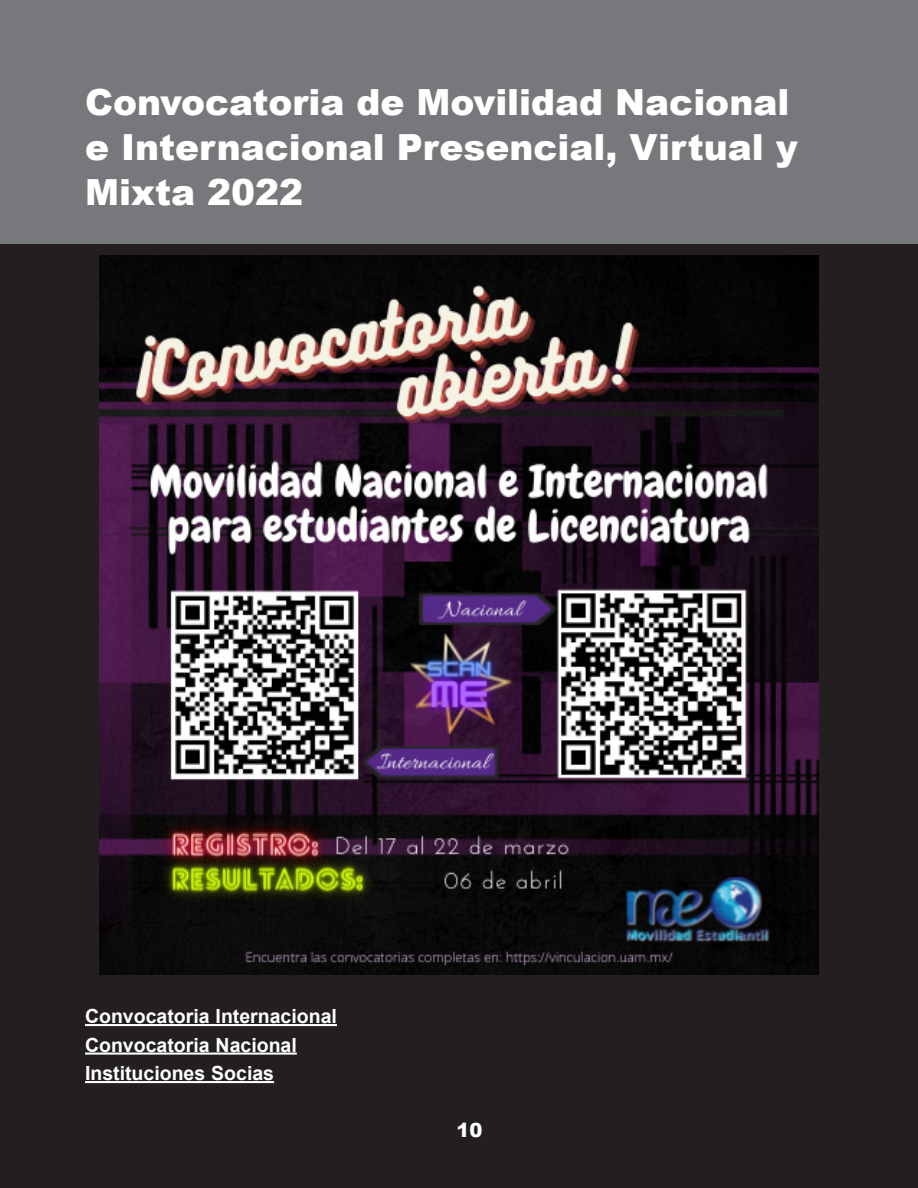
<style>
.page{position:relative;width:918px;height:1188px;background:#fff}
.page>*{position:absolute;margin:0;border:0;box-sizing:border-box;transform-origin:0 0}
.cabeza1Convocatorias{font:900 36px/45px "Arial";color:#fff}
.cuerpoArticulos_sin{font:700 19.5px "Arial";color:#fff}
.t1{font:900 19.5px "Arial";color:#fff}
</style>
<div class="page">
<div style="left:0;top:244px;width:918px;height:944px;background:#231f20"></div>
<div style="left:0;top:0;width:918px;height:244px;background:#76787b"></div>
<hr style="left:85px;top:1024px;width:252px;height:2px;background:#fff">
<hr style="left:85px;top:1053px;width:212px;height:2px;background:#fff">
<hr style="left:85px;top:1081px;width:189px;height:2px;background:#fff">
<img style="left:99px;top:255px;width:720px;height:720px">
<p class="cabeza1Convocatorias" style="left:85px;top:79px;width:714px">Convocatoria de Movilidad Nacional e Internacional Presencial, Virtual y<br>Mixta 2022</p>
<p class="cuerpoArticulos_sin" style="left:85px;top:1002px;width:253px">Convocatoria Internacional</p>
<p class="cuerpoArticulos_sin" style="left:85px;top:1031px;width:213px">Convocatoria Nacional</p>
<p class="cuerpoArticulos_sin" style="left:85px;top:1059px;width:191px">Instituciones Socias</p>
<p class="t1" style="left:456px;top:1116px;width:28px">10</p>
</div>
